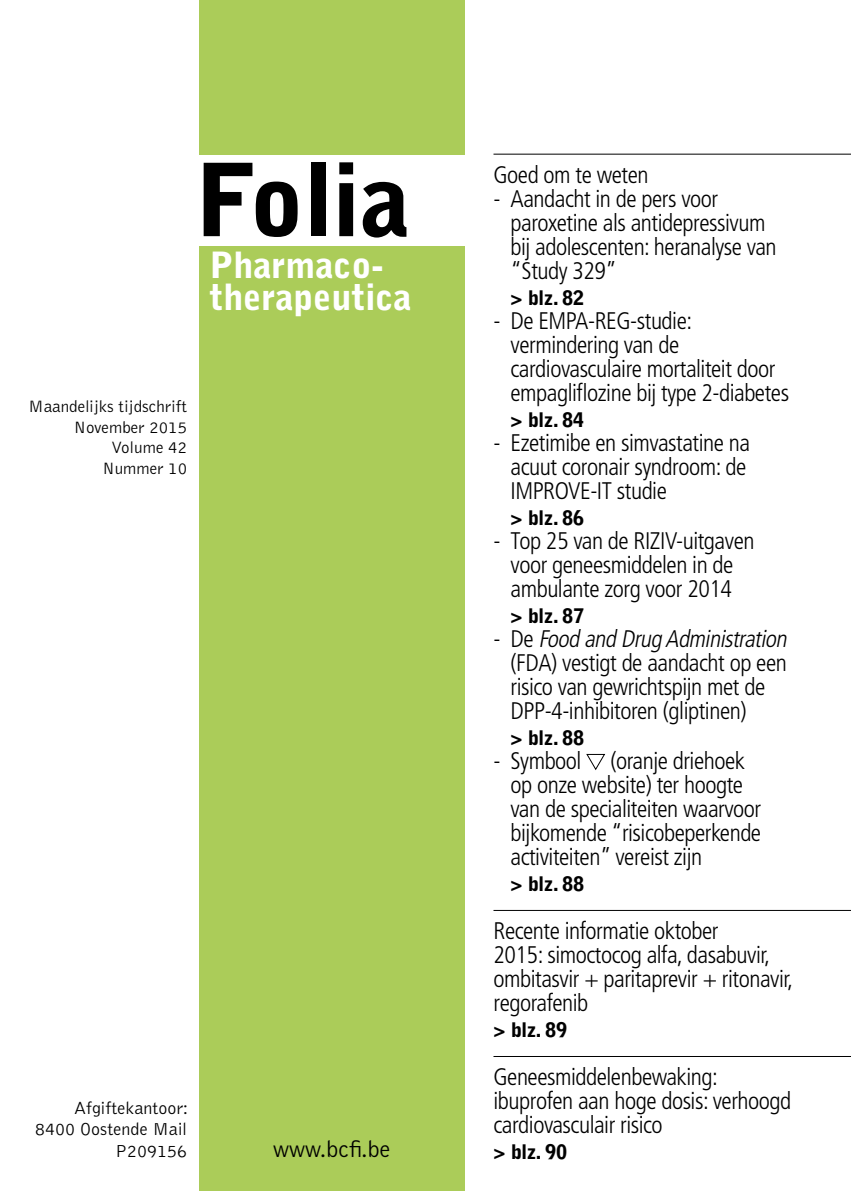
<style>
.page{position:relative;width:851px;height:1191px;background:#fff}
.page>*{position:absolute;margin:0;border:0;box-sizing:border-box;transform-origin:0 0}
.t1{font:900 100px "Bell Gothic Std";color:#000}
.t2{font:900 36px/32px "Bell Gothic Std";color:#fff}
.t3{font:300 condensed 24px/24px "Frutiger LT Std";letter-spacing:-.02em;color:#000}
.t4{font:300 24px "Bell Gothic Std";color:#000}
.t5{font:900 20px "Bell Gothic Std";color:#000}
.t6{font:300 18px/21.6px "Bell Gothic Std";color:#000;text-align:right}
.t7{font:300 17px/20.4px "Bell Gothic Std";color:#000;text-align:right}
.s1{font-style:italic}
</style>
<div class="page">
<div style="left:199px;top:247px;width:265px;height:944px;background:#abcc59"></div>
<div style="left:199px;top:0;width:265px;height:154px;background:#abcc59"></div>
<hr style="left:493px;top:154px;width:357px;height:1px;background:#000">
<hr style="left:493px;top:910px;width:357px;height:1px;background:#000">
<hr style="left:493px;top:1056px;width:357px;height:1px;background:#000">
<svg style="left:586px;top:753px;width:19px;height:17px"></svg>
<h1 class="t1" style="left:196px;top:142px;width:216px">Folia</h1>
<h2 class="t2" style="left:209px;top:249px;width:204px">Pharmaco&shy;therapeutica</h2>
<p class="t7" style="left:29px;top:397px;width:160px">Maandelijks tijdschrift<br>November 2015<br>Volume 42<br>Nummer 10</p>
<p class="t6" style="left:35px;top:1097px;width:155px">Afgiftekantoor:<br>8400 Oostende Mail<br>P209156</p>
<p class="t4" style="left:273px;top:1136px;width:119px">www.bcfi.be</p>
<p class="t3" style="left:493px;top:163px;width:157px">Goed om te weten</p>
<p class="t3" style="left:510px;top:187px;width:268px;text-indent:-17px">- Aandacht in de pers voor paroxetine als antidepressivum bij adolescenten: heranalyse van “Study 329”</p>
<p class="t5" style="left:510px;top:286px;width:75px">&gt; blz. 82</p>
<p class="t3" style="left:510px;top:309px;width:280px;text-indent:-17px">- De EMPA-REG-studie: vermindering van de cardiovasculaire mortaliteit door empagliflozine bij type 2-diabetes</p>
<p class="t5" style="left:510px;top:408px;width:75px">&gt; blz. 84</p>
<p class="t3" style="left:510px;top:431px;width:241px;text-indent:-17px">- Ezetimibe en simvastatine na acuut coronair syndroom: de<br>IMPROVE-IT studie</p>
<p class="t5" style="left:510px;top:506px;width:75px">&gt; blz. 86</p>
<p class="t3" style="left:493px;top:529px;width:262px;text-align:center">- Top 25 van de RIZIV-uitgaven voor geneesmiddelen in de ambulante zorg voor 2014</p>
<p class="t5" style="left:510px;top:604px;width:75px">&gt; blz. 87</p>
<p class="t3" style="left:510px;top:627px;width:282px;text-indent:-17px">- D e <span class="s1">Food and Drug Administration </span>(FDA) vestigt de aandacht op een risico van gewrichtspijn met de<br>DPP-4-inhibitoren (gliptinen)</p>
<p class="t5" style="left:510px;top:726px;width:75px">&gt; blz. 88</p>
<p class="t3" style="left:510px;top:749px;width:252px;text-indent:-17px">- Symbool (oranje driehoek op onze website) ter hoogte van de specialiteiten waarvoor bijkomende “risicobeperkende activiteiten” vereist zijn</p>
<p class="t5" style="left:510px;top:872px;width:75px">&gt; blz. 88</p>
<p class="t3" style="left:493px;top:919px;width:301px">Recente informatie oktober<br>2015: simoctocog alfa, dasabuvir, ombitasvir + paritaprevir + ritonavir, regorafenib</p>
<p class="t5" style="left:493px;top:1018px;width:75px">&gt; blz. 89</p>
<p class="t3" style="left:493px;top:1065px;width:299px">Geneesmiddelenbewaking: ibuprofen aan hoge dosis: verhoogd cardiovasculair risico</p>
<p class="t5" style="left:493px;top:1140px;width:75px">&gt; blz. 90</p>
</div>
